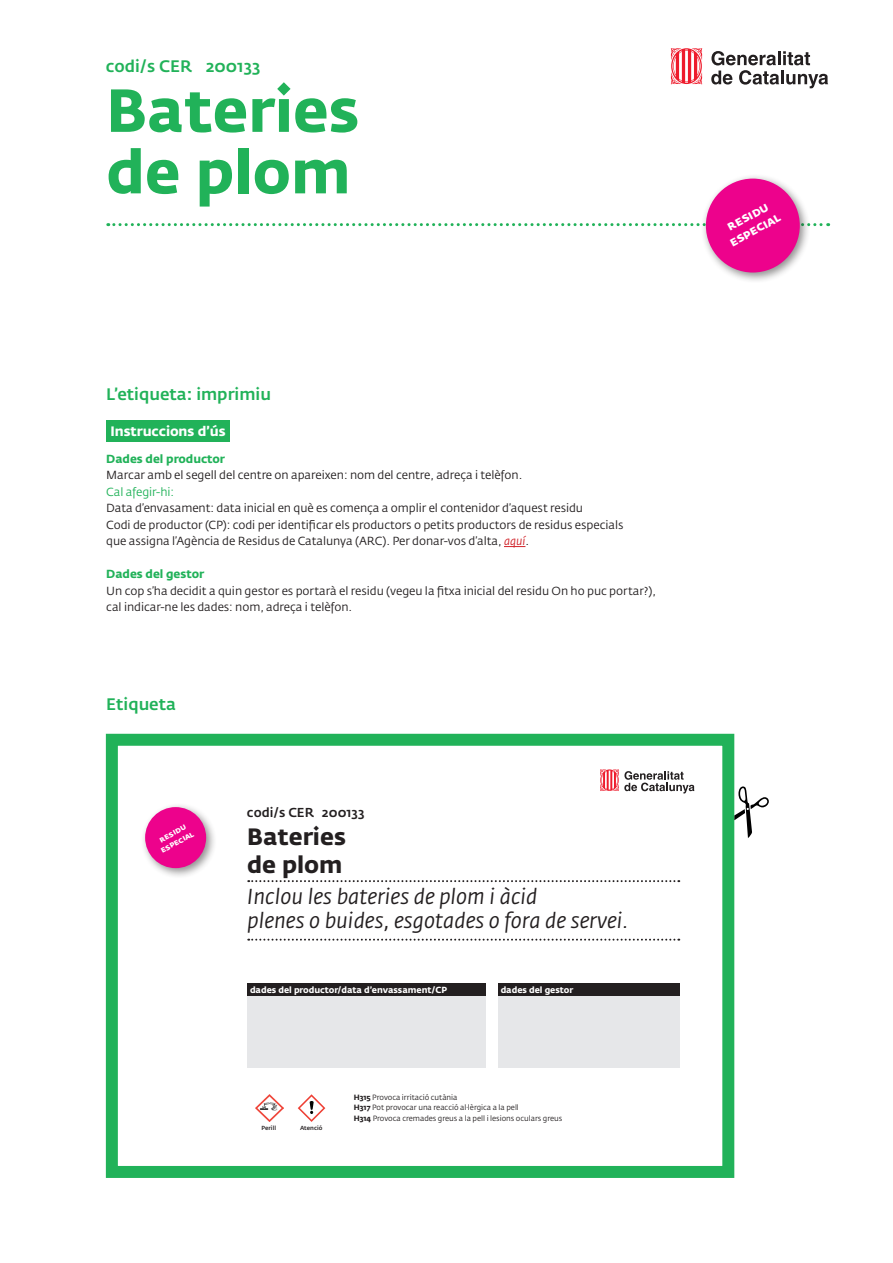
<style>
.page{position:relative;width:893px;height:1263px;background:#fff}
.page>*{position:absolute;margin:0;border:0;box-sizing:border-box;transform-origin:0 0}
.NOM_TITULAR{font:700 60px/61.5px "Fedra Sans Std";color:#21b259}
.t1{font:700 23.4px/28px "Fedra Sans Std";color:#231f20}
.descripcio_etiqueta{font:italic 21.45px/23.4px "Fedra Sans Std";color:#231f20}
.t2{font:500 16.5px "Fedra Sans Std";color:#21b259}
.titolet_quadrat{font:700 13.5px "Fedra Sans Std";letter-spacing:-.005em;color:#fff}
.t3{font:500 12.9px "Fedra Sans Std";color:#231f20}
.BOOK{font:11.7px/16.5px "Fedra Sans Std";letter-spacing:-.005em;color:#231f20}
.BOOK-2{font:700 11.7px "Fedra Sans Std";letter-spacing:-.005em;color:#21b259}
.BOOK-3{font:11.7px "Fedra Sans Std";letter-spacing:-.005em;color:#21b259}
.t4{font:700 8.85px "Fedra Sans Std";color:#fff}
.titolet_quadrat-2{font:700 8.7px "Fedra Sans Std";letter-spacing:-.005em;color:#fff}
.BOOK-4{font:7.5px "Fedra Sans Std";letter-spacing:-.005em;color:#231f20}
.t5{font:500 5.85px "Fedra Sans Std";color:#231f20}
.s1{font-style:italic;color:#d1232a}
.s2{font-weight:700}
</style>
<div class="page">
<svg style="left:711px;top:51px;width:117px;height:37px"></svg>
<svg style="left:671px;top:48px;width:31px;height:36px"></svg>
<svg style="left:504px;top:546px;width:21px;height:1px"></svg>
<svg style="left:108px;top:223px;width:721px;height:3px"></svg>
<div style="left:701px;top:173px;width:110px;height:111px;background:#231f20;opacity:.5"></div>
<div style="left:706px;top:179px;width:94px;height:93px;background:#ed028c;border-radius:50%"></div>
<div style="left:106px;top:421px;width:124px;height:21px;background:#21b259"></div>
<div style="left:106px;top:734px;width:628px;height:444px;background:#fff;border:12px solid #21b259"></div>
<svg style="left:734px;top:786px;width:35px;height:52px"></svg>
<svg style="left:248px;top:880px;width:431px;height:2px"></svg>
<svg style="left:248px;top:939px;width:431px;height:2px"></svg>
<div style="left:247px;top:983px;width:239px;height:85px;background:#e6e7e9"></div>
<div style="left:247px;top:983px;width:239px;height:13px;background:#231f20"></div>
<div style="left:498px;top:983px;width:181px;height:85px;background:#e6e7e9"></div>
<div style="left:498px;top:983px;width:181px;height:13px;background:#231f20"></div>
<div style="left:140px;top:802px;width:77px;height:77px;background:#231f20;opacity:.5"></div>
<div style="left:145px;top:807px;width:61px;height:61px;background:#ed028c;border-radius:50%"></div>
<svg style="left:600px;top:769px;width:94px;height:24px"></svg>
<img style="left:255px;top:1094px;width:28px;height:28px">
<svg style="left:298px;top:1094px;width:27px;height:28px"></svg>
<p class="t2" style="left:106px;top:56px;width:88px">codi/s CER</p>
<p class="t2" style="left:206px;top:56px;width:56px">200133</p>
<p class="NOM_TITULAR" style="left:106px;top:80px;width:255px">Bateries de plom</p>
<p class="t2" style="left:106px;top:384px;width:166px">L’etiqueta: imprimiu</p>
<p class="titolet_quadrat" style="left:111px;top:422px;width:117px">Instruccions d’ús</p>
<p class="BOOK-2" style="left:106px;top:451px;width:120px">Dades del productor</p>
<p class="BOOK" style="left:106px;top:467px;width:417px">Marcar amb el segell del centre on apareixen: nom del centre, adreça i telèfon.</p>
<p class="BOOK-3" style="left:106px;top:484px;width:69px">Cal afegir-hi:</p>
<p class="BOOK" style="left:106px;top:500px;width:478px">Data d’envasament: data inicial en què es comença a omplir el contenidor d’aquest residu</p>
<p class="BOOK" style="left:106px;top:516px;width:519px">Codi de productor (CP): codi per identificar els productors o petits productors de residus especials que assigna l’Agència de Residus de Catalunya (ARC). Per donar-vos d’alta, <span class="s1">aquí</span>.</p>
<p class="BOOK-2" style="left:106px;top:567px;width:100px">Dades del gestor</p>
<p class="BOOK" style="left:106px;top:582px;width:551px">Un cop s’ha decidit a quin gestor es portarà el residu (vegeu la fitxa inicial del residu On ho puc portar?), cal indicar-ne les dades: nom, adreça i telèfon.</p>
<p class="t2" style="left:106px;top:694px;width:71px">Etiqueta</p>
<p class="t4" style="left:157px;top:835px;width:31px;rotate:-29deg">residu</p>
<p class="t4" style="left:159px;top:845px;width:38px;rotate:-29deg">especial</p>
<p class="t3" style="left:247px;top:804px;width:69px">codi/s CER</p>
<p class="t3" style="left:322px;top:804px;width:44px">200133</p>
<p class="t1" style="left:247px;top:823px;width:100px">Bateries de plom</p>
<p class="descripcio_etiqueta" style="left:247px;top:885px;width:383px">Inclou les bateries de plom i àcid<br>plenes o buides, esgotades o fora de servei.</p>
<p class="titolet_quadrat-2" style="left:250px;top:985px;width:199px">dades del productor/data d’envassament/CP</p>
<p class="titolet_quadrat-2" style="left:501px;top:985px;width:74px">dades del gestor</p>
<p class="t5" style="left:261px;top:1124px;width:16px">Perill</p>
<p class="t5" style="left:300px;top:1124px;width:24px">Atenció</p>
<p class="BOOK-4" style="left:354px;top:1092px;width:105px"><span class="s2">H315</span> Provoca irritació cutània</p>
<p class="BOOK-4" style="left:354px;top:1103px;width:167px"><span class="s2">H317</span> Pot provocar una reacció al·lèrgica a la pell</p>
<p class="BOOK-4" style="left:354px;top:1114px;width:210px"><span class="s2">H314</span> Provoca cremades greus a la pell i lesions oculars greus</p>
<p class="titolet_quadrat" style="left:724px;top:220px;width:47px;rotate:-29deg">residu</p>
<p class="titolet_quadrat" style="left:726px;top:235px;width:58px;rotate:-29deg">especial</p>
</div>
